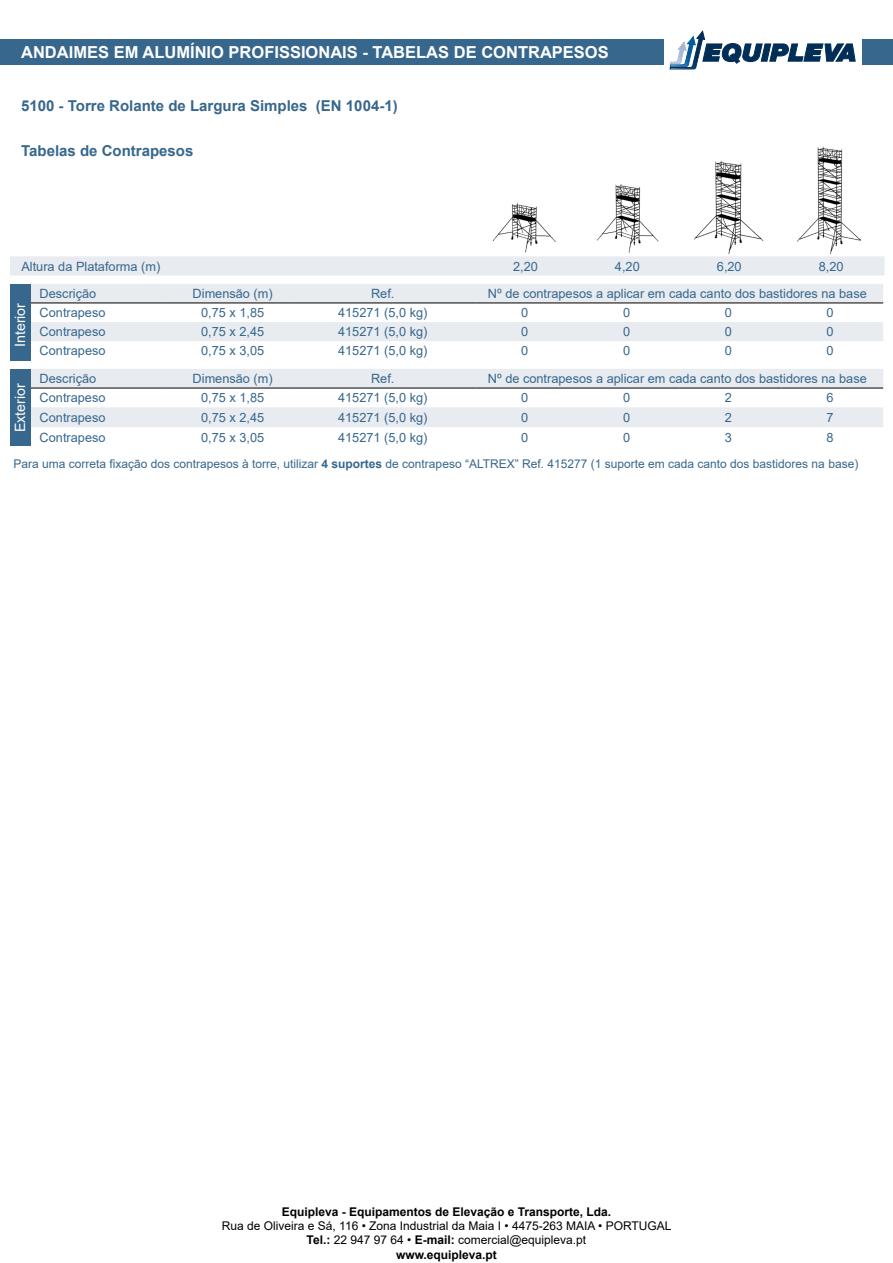
<style>
.page{position:relative;width:893px;height:1263px;background:#fff}
.page>*{position:absolute;margin:0;border:0;box-sizing:border-box;transform-origin:0 0}
.t1{font:700 16.5px "Arial";color:#fff}
.t2{font:700 15px "Arial";color:#37678d}
.t3{font:14.25px "Arial";color:#fff}
.t4{font:12.75px "Arial";color:#37678d}
.t5{font:12px "Arial";color:#37678d}
.t6{font:12px/14.4px "Arial";color:#000;text-align:center}
.t7{font:700 12px "Arial";color:#000}
.s1{font-weight:700}
</style>
<div class="page">
<div style="left:0;top:39px;width:663px;height:26px;background:#37678d"></div>
<div style="left:862px;top:39px;width:31px;height:26px;background:#37678d"></div>
<svg style="left:670px;top:31px;width:186px;height:38px"></svg>
<div style="left:10px;top:256px;width:875px;height:19px;background:#e8ebf0"></div>
<div style="left:30px;top:284px;width:853px;height:19px;background:#e8ebf0"></div>
<svg style="left:30px;top:304px;width:853px;height:56px"></svg>
<hr style="left:30px;top:303px;width:132px;height:1px;background:#000">
<hr style="left:162px;top:303px;width:132px;height:1px;background:#000">
<hr style="left:294px;top:303px;width:182px;height:1px;background:#000">
<hr style="left:476px;top:303px;width:102px;height:1px;background:#000">
<hr style="left:578px;top:303px;width:102px;height:1px;background:#000">
<hr style="left:680px;top:303px;width:101px;height:1px;background:#000">
<hr style="left:781px;top:303px;width:102px;height:1px;background:#000">
<div style="left:30px;top:369px;width:853px;height:19px;background:#e8ebf0"></div>
<svg style="left:30px;top:389px;width:853px;height:57px"></svg>
<hr style="left:30px;top:388px;width:132px;height:1px;background:#000">
<hr style="left:162px;top:388px;width:132px;height:1px;background:#000">
<hr style="left:294px;top:388px;width:182px;height:1px;background:#000">
<hr style="left:476px;top:388px;width:102px;height:1px;background:#000">
<hr style="left:578px;top:388px;width:102px;height:1px;background:#000">
<hr style="left:680px;top:388px;width:101px;height:1px;background:#000">
<hr style="left:781px;top:388px;width:102px;height:1px;background:#000">
<img style="left:492px;top:203px;width:64px;height:50px">
<img style="left:597px;top:184px;width:62px;height:69px">
<img style="left:694px;top:160px;width:70px;height:94px">
<img style="left:797px;top:146px;width:64px;height:108px">
<div style="left:10px;top:369px;width:20px;height:77px;background:#38678d"></div>
<div style="left:10px;top:284px;width:20px;height:77px;background:#38678d"></div>
<p class="t1" style="left:21px;top:41px;width:589px">ANDAIMES EM ALUMÍNIO PROFISSIONAIS - TABELAS DE CONTRAPESOS</p>
<p class="t2" style="left:21px;top:95px;width:378px">5100 - Torre Rolante de Largura Simples (EN 1004-1)</p>
<p class="t2" style="left:21px;top:140px;width:174px">Tabelas de Contrapesos</p>
<p class="t4" style="left:21px;top:257px;width:140px">Altura da Plataforma (m)</p>
<p class="t4" style="left:513px;top:257px;width:26px">2,20</p>
<p class="t4" style="left:615px;top:257px;width:26px">4,20</p>
<p class="t4" style="left:717px;top:257px;width:26px">6,20</p>
<p class="t4" style="left:819px;top:257px;width:26px">8,20</p>
<p class="t4" style="left:40px;top:285px;width:58px">Descrição</p>
<p class="t4" style="left:193px;top:285px;width:82px">Dimensão (m)</p>
<p class="t4" style="left:371px;top:285px;width:25px">Ref.</p>
<p class="t4" style="left:488px;top:285px;width:380px">Nº de contrapesos a aplicar em cada canto dos bastidores na base</p>
<p class="t4" style="left:40px;top:304px;width:67px">Contrapeso</p>
<p class="t4" style="left:201px;top:304px;width:65px">0,75 x 1,85</p>
<p class="t4" style="left:338px;top:304px;width:91px">415271 (5,0 kg)</p>
<p class="t4" style="left:521px;top:304px;width:9px">0</p>
<p class="t4" style="left:623px;top:304px;width:9px">0</p>
<p class="t4" style="left:725px;top:304px;width:9px">0</p>
<p class="t4" style="left:826px;top:304px;width:9px">0</p>
<p class="t4" style="left:40px;top:323px;width:67px">Contrapeso</p>
<p class="t4" style="left:201px;top:323px;width:65px">0,75 x 2,45</p>
<p class="t4" style="left:338px;top:323px;width:91px">415271 (5,0 kg)</p>
<p class="t4" style="left:521px;top:323px;width:9px">0</p>
<p class="t4" style="left:623px;top:323px;width:9px">0</p>
<p class="t4" style="left:725px;top:323px;width:9px">0</p>
<p class="t4" style="left:826px;top:323px;width:9px">0</p>
<p class="t4" style="left:40px;top:342px;width:67px">Contrapeso</p>
<p class="t4" style="left:201px;top:342px;width:65px">0,75 x 3,05</p>
<p class="t4" style="left:338px;top:342px;width:91px">415271 (5,0 kg)</p>
<p class="t4" style="left:521px;top:342px;width:9px">0</p>
<p class="t4" style="left:623px;top:342px;width:9px">0</p>
<p class="t4" style="left:725px;top:342px;width:9px">0</p>
<p class="t4" style="left:826px;top:342px;width:9px">0</p>
<p class="t3" style="left:10px;top:347px;width:46px;rotate:-90deg">Interior</p>
<p class="t3" style="left:10px;top:432px;width:51px;rotate:-90deg">Exterior</p>
<p class="t4" style="left:40px;top:370px;width:58px">Descrição</p>
<p class="t4" style="left:193px;top:370px;width:82px">Dimensão (m)</p>
<p class="t4" style="left:371px;top:370px;width:25px">Ref.</p>
<p class="t4" style="left:488px;top:370px;width:380px">Nº de contrapesos a aplicar em cada canto dos bastidores na base</p>
<p class="t4" style="left:40px;top:389px;width:67px">Contrapeso</p>
<p class="t4" style="left:201px;top:389px;width:65px">0,75 x 1,85</p>
<p class="t4" style="left:338px;top:389px;width:91px">415271 (5,0 kg)</p>
<p class="t4" style="left:521px;top:389px;width:9px">0</p>
<p class="t4" style="left:623px;top:389px;width:9px">0</p>
<p class="t4" style="left:725px;top:389px;width:9px">2</p>
<p class="t4" style="left:826px;top:389px;width:9px">6</p>
<p class="t4" style="left:40px;top:409px;width:67px">Contrapeso</p>
<p class="t4" style="left:201px;top:409px;width:65px">0,75 x 2,45</p>
<p class="t4" style="left:338px;top:409px;width:91px">415271 (5,0 kg)</p>
<p class="t4" style="left:521px;top:409px;width:9px">0</p>
<p class="t4" style="left:623px;top:409px;width:9px">0</p>
<p class="t4" style="left:725px;top:409px;width:9px">2</p>
<p class="t4" style="left:826px;top:409px;width:9px">7</p>
<p class="t4" style="left:40px;top:428px;width:67px">Contrapeso</p>
<p class="t4" style="left:201px;top:428px;width:65px">0,75 x 3,05</p>
<p class="t4" style="left:338px;top:428px;width:91px">415271 (5,0 kg)</p>
<p class="t4" style="left:521px;top:428px;width:9px">0</p>
<p class="t4" style="left:623px;top:428px;width:9px">0</p>
<p class="t4" style="left:725px;top:428px;width:9px">3</p>
<p class="t4" style="left:826px;top:428px;width:9px">8</p>
<p class="t5" style="left:13px;top:455px;width:846px">Para uma correta fixação dos contrapesos à torre, utilizar <span class="s1">4 suportes</span> de contrapeso “ALTREX” Ref. 415277 (1 suporte em cada canto dos bastidores na base)</p>
<p class="t7" style="left:282px;top:1203px;width:331px">Equipleva - Equipamentos de Elevação e Transporte, Lda.</p>
<p class="t6" style="left:222px;top:1218px;width:451px">Rua de Oliveira e Sá, 116 • Zona Industrial da Maia I • 4475-263 MAIA • PORTUGAL<br><span class="s1">Tel.:</span> 22 947 97 64 • <span class="s1">E-mail:</span> comercial@equipleva.pt<br><span class="s1">www.equipleva.pt</span></p>
</div>
